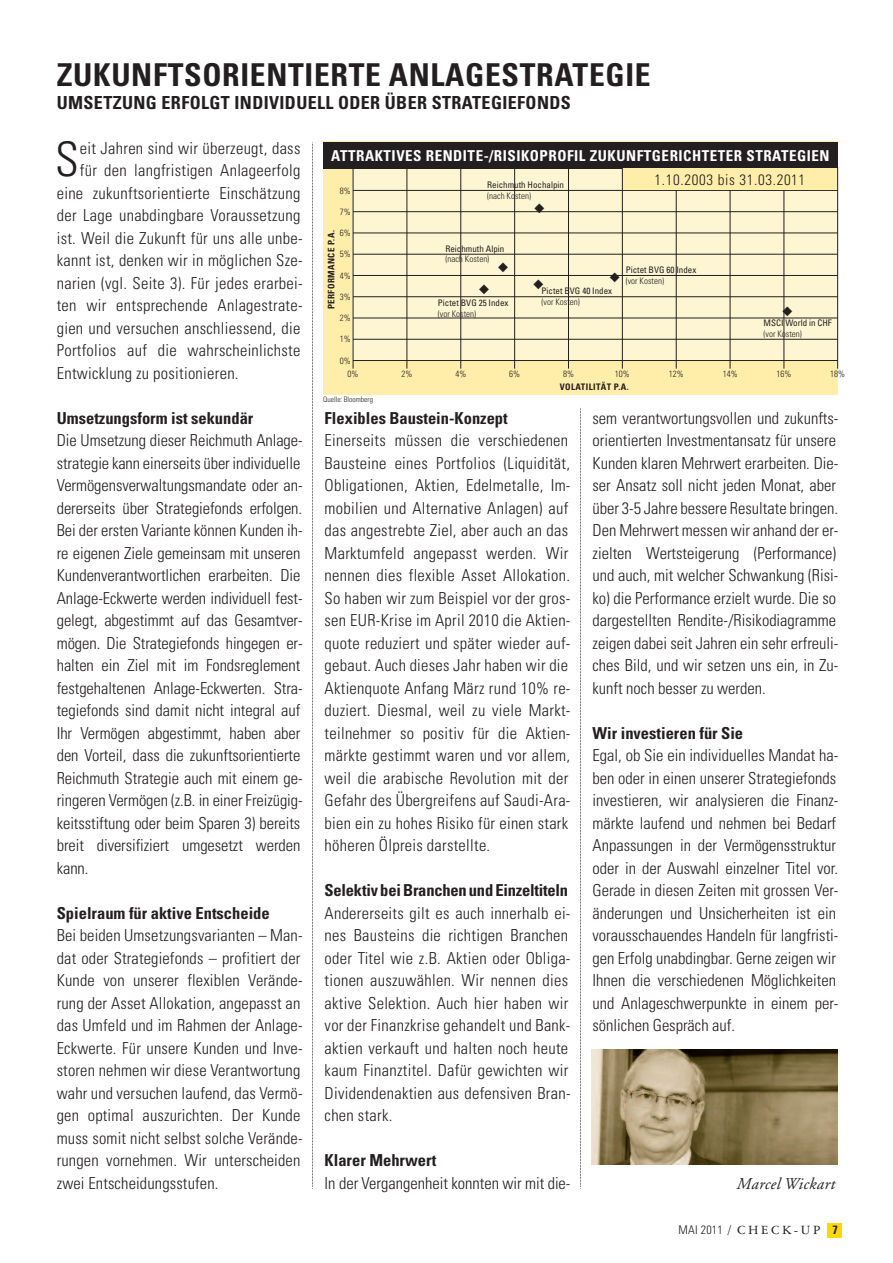
<style>
.page{position:relative;width:893px;height:1263px;background:#fff}
.page>*{position:absolute;margin:0;border:0;box-sizing:border-box;transform-origin:0 0}
.t1{font:300 condensed 47.7px "Univers";color:#231f20}
.t2{font:700 condensed 31.5px "Univers";letter-spacing:.02em;color:#231f20}
.t3{font:700 condensed 18px "Univers";letter-spacing:.02em;color:#231f20}
.t4{font:300 condensed 16.5px/22.5px "Univers";letter-spacing:.01em;color:#231f20}
.t5{font:700 condensed 16.5px "Univers";color:#231f20}
.t6{font:italic 16.5px "Adobe Garamond";letter-spacing:.015em;color:#231f20}
.t7{font:700 condensed 15px "Univers";letter-spacing:.035em;color:#fff}
.t8{font:300 condensed 15px "Univers";letter-spacing:.045em;color:#231f20}
.t9{font:13.5px "American Garamond BT";letter-spacing:.2em;color:#231f20}
.t10{font:300 condensed 9px "Univers";color:#231f20}
.t11{font:condensed 9px "Univers";color:#231f20}
.t12{font:700 condensed 9px "Univers";letter-spacing:.045em;color:#231f20}
.t13{font:300 condensed 7.5px "Univers";color:#231f20}
.s1{font-family:"Univers";font-weight:300;font-stretch:condensed;font-size:12px}
.s2{font-family:"Univers";font-weight:700;font-stretch:condensed;font-size:12px}
</style>
<div class="page">
<div style="left:323px;top:142px;width:515px;height:253px;background:#fea"></div>
<div style="left:353px;top:168px;width:485px;height:192px;background:#fef6d3"></div>
<div style="left:827px;top:1222px;width:15px;height:15px;background:#ffd801"></div>
<svg style="left:312px;top:143px;width:1px;height:1046px"></svg>
<svg style="left:580px;top:408px;width:1px;height:781px"></svg>
<img style="left:591px;top:1049px;width:247px;height:115px">
<hr style="left:353px;top:360px;width:485px;height:1px;background:#231f20">
<hr style="left:353px;top:339px;width:485px;height:1px;background:#231f20">
<hr style="left:353px;top:318px;width:485px;height:1px;background:#231f20">
<hr style="left:353px;top:296px;width:485px;height:1px;background:#231f20">
<hr style="left:353px;top:275px;width:485px;height:1px;background:#231f20">
<hr style="left:353px;top:254px;width:485px;height:1px;background:#231f20">
<hr style="left:353px;top:233px;width:485px;height:1px;background:#231f20">
<hr style="left:353px;top:211px;width:485px;height:1px;background:#231f20">
<hr style="left:353px;top:190px;width:485px;height:1px;background:#231f20">
<div style="left:323px;top:142px;width:515px;height:26px;background:#231f20"></div>
<hr style="left:353px;top:167px;width:1px;height:202px;background:#231f20">
<hr style="left:407px;top:167px;width:1px;height:202px;background:#231f20">
<hr style="left:460px;top:167px;width:1px;height:202px;background:#231f20">
<hr style="left:514px;top:167px;width:1px;height:202px;background:#231f20">
<hr style="left:568px;top:167px;width:1px;height:202px;background:#231f20">
<hr style="left:676px;top:167px;width:1px;height:202px;background:#231f20">
<hr style="left:730px;top:167px;width:1px;height:202px;background:#231f20">
<hr style="left:784px;top:167px;width:1px;height:202px;background:#231f20">
<div style="left:622px;top:168px;width:216px;height:22px;background:#fea"></div>
<hr style="left:622px;top:167px;width:1px;height:202px;background:#231f20">
<hr style="left:837px;top:167px;width:1px;height:202px;background:#231f20">
<svg style="left:535px;top:211px;width:9px;height:2px"></svg>
<svg style="left:783px;top:306px;width:2px;height:10px"></svg>
<h2 class="t2" style="left:57px;top:64px;width:595px">ZUKUNFTSORIENTIERTE ANLAGESTRATEGIE</h2>
<p class="t3" style="left:57px;top:96px;width:515px">UMSETZUNG ERFOLGT INDIVIDUELL ODER ÜBER STRATEGIEFONDS</p>
<h1 class="t1" style="left:55px;top:142px;width:25px">S</h1>
<p class="t4" style="left:80px;top:138px;width:222px">eit Jahren sind wir überzeugt, dass</p>
<p class="t4" style="left:80px;top:161px;width:222px">für den langfristigen Anlageerfolg</p>
<p class="t4" style="left:57px;top:183px;width:245px">eine zukunftsorientierte Einschätzung</p>
<p class="t4" style="left:57px;top:206px;width:245px">der Lage unabdingbare Voraussetzung</p>
<p class="t4" style="left:57px;top:228px;width:247px">ist. Weil die Zukunft für uns alle unbe-</p>
<p class="t4" style="left:57px;top:251px;width:247px">kannt ist, denken wir in möglichen Sze-</p>
<p class="t4" style="left:57px;top:273px;width:247px">narien (vgl. Seite 3). Für jedes erarbei-</p>
<p class="t4" style="left:57px;top:296px;width:247px">ten wir entsprechende Anlagestrate-</p>
<p class="t4" style="left:57px;top:318px;width:245px">gien und versuchen anschliessend, die</p>
<p class="t4" style="left:57px;top:341px;width:245px">Portfolios auf die wahrscheinlichste</p>
<p class="t4" style="left:57px;top:363px;width:183px">Entwicklung zu positionieren.</p>
<p class="t5" style="left:57px;top:412px;width:198px">Umsetzungsform ist sekundär</p>
<p class="t4" style="left:57px;top:431px;width:247px">Die Umsetzung dieser Reichmuth Anlage&shy;strategie kann einerseits über individuelle Vermögensverwaltungsmandate oder an&shy;dererseits über Strategiefonds erfolgen.<br>Bei der ersten Variante können Kunden ih&shy;re eigenen Ziele gemeinsam mit unseren Kundenverantwortlichen erarbeiten. Die Anlage-Eckwerte werden individuell fest&shy;gelegt, abgestimmt auf das Gesamtver&shy;mögen. Die Strategiefonds hingegen er&shy;halten ein Ziel mit im Fondsreglement festgehaltenen Anlage-Eckwerten. Stra&shy;tegiefonds sind damit nicht integral auf Ihr Vermögen abgestimmt, haben aber den Vorteil, dass die zukunftsorientierte Reichmuth Strategie auch mit einem ge&shy;ringeren Vermögen (z.B. in einer Freizügig&shy;keitsstiftung oder beim Sparen 3) bereits breit diversifiziert umgesetzt werden kann.</p>
<p class="t5" style="left:57px;top:907px;width:214px">Spielraum für aktive Entscheide</p>
<p class="t4" style="left:57px;top:926px;width:247px">Bei beiden Umsetzungsvarianten – Man&shy;dat oder Strategiefonds – profitiert der Kunde von unserer flexiblen Verände&shy;rung der Asset Allokation, angepasst an das Umfeld und im Rahmen der Anlage-Eckwerte. Für unsere Kunden und Inve&shy;storen nehmen wir diese Verantwortung wahr und versuchen laufend, das Vermö&shy;gen optimal auszurichten. Der Kunde muss somit nicht selbst solche Verände&shy;rungen vornehmen. Wir unterscheiden zwei Entscheidungsstufen.</p>
<p class="t7" style="left:331px;top:150px;width:500px">ATTRAKTIVES RENDITE-/RISIKOPROFIL ZUKUNFTGERICHTETER STRATEGIEN</p>
<p class="t10" style="left:340px;top:187px;width:12px">8%</p>
<p class="t10" style="left:340px;top:208px;width:12px">7%</p>
<p class="t10" style="left:340px;top:230px;width:12px">6%</p>
<p class="t12" style="left:328px;top:309px;width:80px;rotate:-90deg">PERFORMANCE P.A.</p>
<p class="t10" style="left:340px;top:251px;width:12px">5%</p>
<p class="t10" style="left:340px;top:272px;width:12px">4%</p>
<p class="t10" style="left:340px;top:293px;width:12px">3%</p>
<p class="t10" style="left:340px;top:315px;width:12px">2%</p>
<p class="t10" style="left:340px;top:336px;width:12px">1%</p>
<p class="t10" style="left:340px;top:357px;width:12px">0%</p>
<p class="t11" style="left:487px;top:182px;width:78px">Reichmuth Hochalpin</p>
<p class="t10" style="left:487px;top:192px;width:45px">(nach Kosten)</p>
<p class="t8" style="left:655px;top:174px;width:152px">1.10.2003 bis 31.03.2011</p>
<p class="t11" style="left:445px;top:245px;width:60px">Reichmuth Alpin</p>
<p class="t10" style="left:445px;top:256px;width:45px">(nach Kosten)</p>
<p class="t11" style="left:438px;top:299px;width:72px">Pictet BVG 25 Index</p>
<p class="t10" style="left:438px;top:310px;width:40px">(vor Kosten)</p>
<p class="t11" style="left:542px;top:287px;width:72px">Pictet BVG 40 Index</p>
<p class="t10" style="left:542px;top:298px;width:40px">(vor Kosten)</p>
<p class="t11" style="left:626px;top:267px;width:72px">Pictet BVG 60 Index</p>
<p class="t10" style="left:626px;top:278px;width:40px">(vor Kosten)</p>
<p class="t11" style="left:763px;top:320px;width:70px">MSCI World in CHF</p>
<p class="t10" style="left:763px;top:331px;width:40px">(vor Kosten)</p>
<p class="t10" style="left:348px;top:370px;width:12px">0%</p>
<p class="t10" style="left:401px;top:370px;width:12px">2%</p>
<p class="t10" style="left:455px;top:370px;width:12px">4%</p>
<p class="t10" style="left:509px;top:370px;width:12px">6%</p>
<p class="t10" style="left:563px;top:370px;width:12px">8%</p>
<p class="t10" style="left:669px;top:370px;width:16px">12%</p>
<p class="t10" style="left:723px;top:370px;width:16px">14%</p>
<p class="t10" style="left:776px;top:370px;width:16px">16%</p>
<p class="t10" style="left:615px;top:370px;width:16px">10%</p>
<p class="t10" style="left:830px;top:370px;width:16px">18%</p>
<p class="t13" style="left:323px;top:397px;width:51px">Quelle: Bloomberg</p>
<p class="t12" style="left:560px;top:383px;width:70px">VOLATILITÄT P.A.</p>
<p class="t5" style="left:325px;top:412px;width:185px">Flexibles Baustein-Konzept</p>
<p class="t4" style="left:325px;top:431px;width:247px">Einerseits müssen die verschiedenen Bausteine eines Portfolios (Liquidität, Obligationen, Aktien, Edelmetalle, Im&shy;mobilien und Alternative Anlagen) auf das angestrebte Ziel, aber auch an das Marktumfeld angepasst werden. Wir nennen dies flexible Asset Allokation.<br>So haben wir zum Beispiel vor der gros&shy;sen EUR-Krise im April 2010 die Aktien&shy;quote reduziert und später wieder auf&shy;gebaut. Auch dieses Jahr haben wir die Aktienquote Anfang März rund 10% re&shy;duziert. Diesmal, weil zu viele Markt&shy;teilnehmer so positiv für die Aktien&shy;märkte gestimmt waren und vor allem, weil die arabische Revolution mit der Gefahr des Übergreifens auf Saudi-Ara&shy;bien ein zu hohes Risiko für einen stark höheren Ölpreis darstellte.</p>
<p class="t5" style="left:325px;top:884px;width:245px">Selektiv beiBranchen und Einzeltiteln</p>
<p class="t4" style="left:325px;top:903px;width:247px">Andererseits gilt es auch innerhalb ei&shy;nes Bausteins die richtigen Branchen oder Titel wie z.B. Aktien oder Obliga&shy;tionen auszuwählen. Wir nennen dies aktive Selektion. Auch hier haben wir vor der Finanzkrise gehandelt und Bank&shy;aktien verkauft und halten noch heute kaum Finanztitel. Dafür gewichten wir Dividendenaktien aus defensiven Bran&shy;chen stark.</p>
<p class="t5" style="left:325px;top:1154px;width:113px">Klarer Mehrwert</p>
<p class="t4" style="left:325px;top:1173px;width:247px">In der Vergangenheit konnten wir mit die-</p>
<p class="t4" style="left:593px;top:408px;width:247px">sem verantwortungsvollen und zukunfts&shy;orientierten Investmentansatz für unsere Kunden klaren Mehrwert erarbeiten. Die&shy;ser Ansatz soll nicht jeden Monat, aber über 3-5 Jahre bessere Resultate bringen.<br>Den Mehrwert messen wir anhand der er&shy;zielten Wertsteigerung (Performance) und auch, mit welcher Schwankung (Risi&shy;ko) die Performance erzielt wurde. Die so dargestellten Rendite-/Risikodiagramme zeigen dabei seit Jahren ein sehr erfreuli&shy;ches Bild, und wir setzen uns ein, in Zu&shy;kunft noch besser zu werden.</p>
<p class="t5" style="left:593px;top:727px;width:152px">Wir investieren für Sie</p>
<p class="t4" style="left:593px;top:746px;width:247px">Egal, ob Sie ein individuelles Mandat ha&shy;ben oder in einen unserer Strategiefonds investieren, wir analysieren die Finanz&shy;märkte laufend und nehmen bei Bedarf Anpassungen in der Vermögensstruktur oder in der Auswahl einzelner Titel vor.<br>Gerade in diesen Zeiten mit grossen Ver&shy;änderungen und Unsicherheiten ist ein vorausschauendes Handeln für langfristi&shy;gen Erfolg unabdingbar. Gerne zeigen wir Ihnen die verschiedenen Möglichkeiten und Anlageschwerpunkte in einem per&shy;sönlichen Gespräch auf.</p>
<p class="t6" style="left:736px;top:1177px;width:100px">Marcel Wickart</p>
<p class="t9" style="left:678px;top:1226px;width:161px"><span class="s1">MAI2011</span> / CHECK-UP <span class="s2">7</span></p>
</div>
